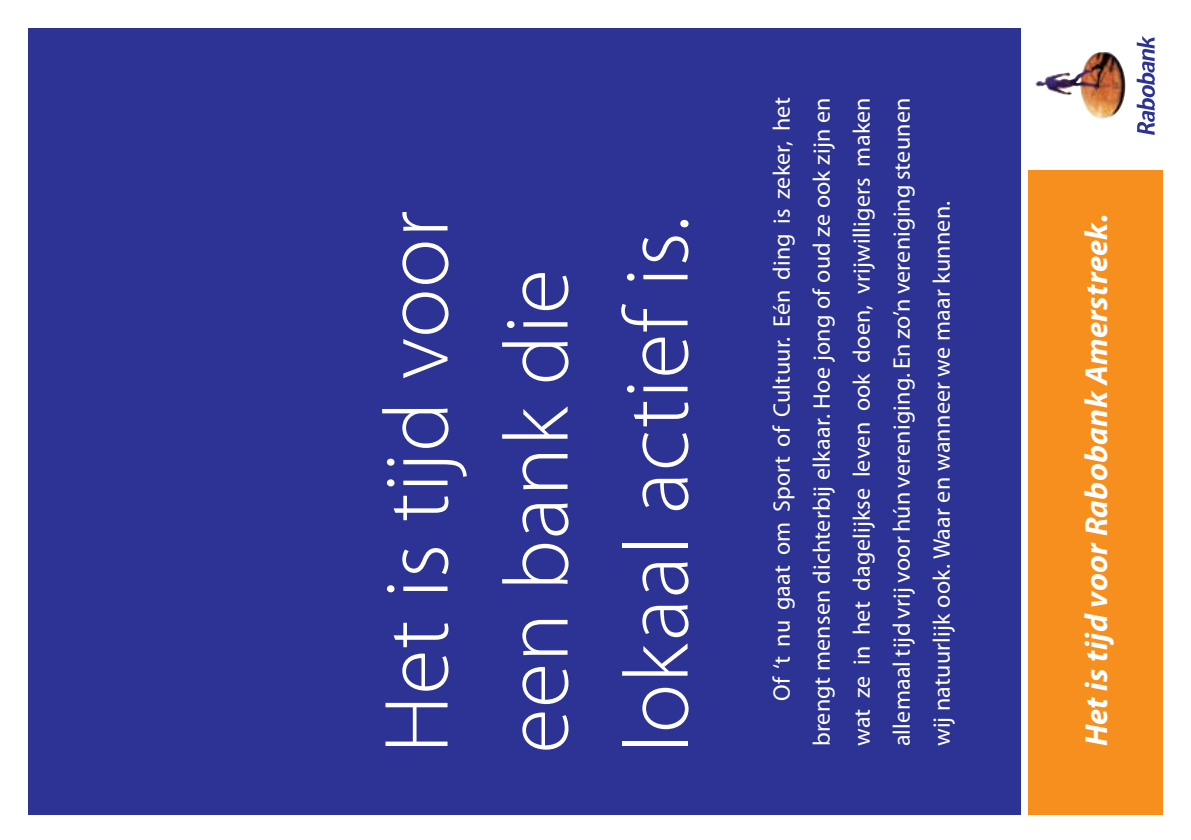
<style>
.page{position:relative;width:1191px;height:840px;background:#fff}
.page>*{position:absolute;margin:0;border:0;box-sizing:border-box;transform-origin:0 0}
.t1{font:300 92px/120px "Myriad Pro";letter-spacing:.01em;color:#fff}
.t2{font:italic 700 32px "Myriad Pro";letter-spacing:.01em;color:#fff}
.t3{font:24px/40px "Myriad Pro";letter-spacing:.01em;color:#fff;text-align:justify}
</style>
<div class="page">
<svg style="left:1136px;top:36px;width:19px;height:99px"></svg>
<img style="left:1035px;top:52px;width:69px;height:34px">
<div style="left:28px;top:28px;width:992px;height:786px;background:#2d3394"></div>
<div style="left:1028px;top:170px;width:134px;height:644px;background:#f78f1e"></div>
<h1 class="t1" style="left:358px;top:753px;width:544px;rotate:-90deg">Het is tijd voor een bank die lokaal actief is.</h1>
<p class="t3" style="left:762px;top:746px;width:650px;text-indent:45px;rotate:-90deg">Of ‘t nu gaat om Sport of Cultuur. Eén ding is zeker, het brengt mensen dichterbij elkaar. Hoe jong of oud ze ook zijn en wat ze in het dagelijkse leven ook doen, vrijwilligers maken allemaal tijd vrij voor hún vereniging. En zo’n vereniging steunen wij natuurlijk ook. Waar en wanneer we maar kunnen.</p>
<h2 class="t2" style="left:1078px;top:746px;width:533px;rotate:-90deg">Het is tijd voor Rabobank Amerstreek.</h2>
</div>
